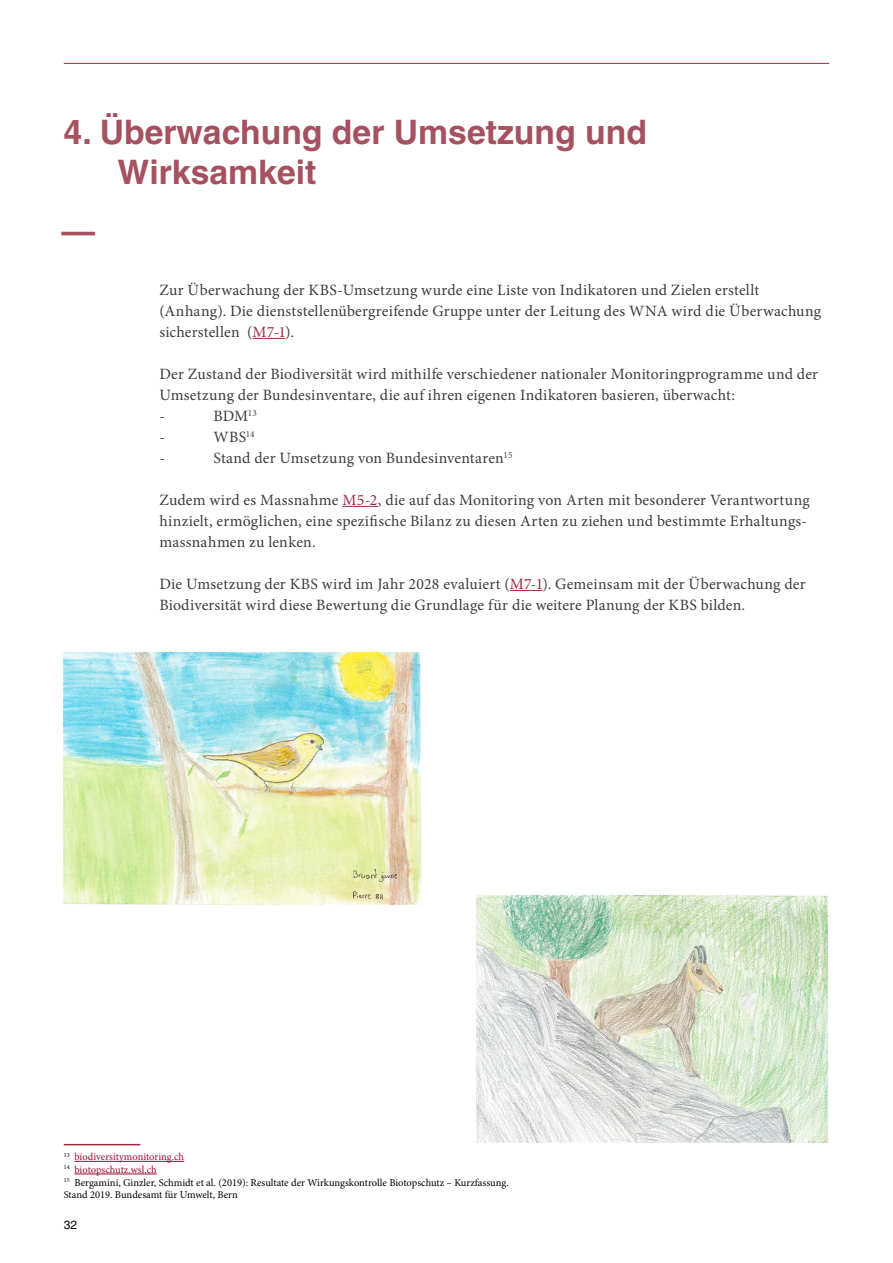
<style>
.page{position:relative;width:893px;height:1263px;background:#fff}
.page>*{position:absolute;margin:0;border:0;box-sizing:border-box;transform-origin:0 0}
.t1{font:700 33.75px/40.5px "Helvetica LT Pro";color:#a5515f}
.t2{font:15.75px/21px "Minion Pro";letter-spacing:.01em;color:#3c3c3b}
.t3{font:12px "Helvetica LT Pro";color:#000}
.t4{font:10.5px/12.6px "Minion Pro";color:#000}
.s1{color:#a02941}
.s2{color:#970d34}
</style>
<div class="page">
<hr style="left:64px;top:63px;width:765px;height:1px;background:#9e2943">
<hr style="left:64px;top:1144px;width:76px;height:1px;background:#9e2943">
<hr style="left:74px;top:1161px;width:110px;height:1px;background:#970d34">
<hr style="left:74px;top:1174px;width:83px;height:1px;background:#970d34">
<hr style="left:253px;top:338px;width:32px;height:1px;background:#a02941">
<hr style="left:342px;top:506px;width:36px;height:1px;background:#a02941">
<hr style="left:510px;top:590px;width:32px;height:1px;background:#a02941">
<img style="left:63px;top:652px;width:359px;height:253px">
<img style="left:476px;top:894px;width:352px;height:249px">
<h1 class="t1" style="left:118px;top:112px;width:531px;text-indent:-54px">4. Überwachung der Umsetzung und<br>Wirksamkeit</h1>
<h1 class="t1" style="left:61px;top:211px;width:35px">—</h1>
<p class="t2" style="left:159px;top:279px;width:663px">Zur Überwachung der KBS-Umsetzung wurde eine Liste von Indikatoren und Zielen erstellt (Anhang). Die dienststellenübergreifende Gruppe unter der Leitung des WNA wird die Überwachung sicherstellen (<span class="s1">M7-1</span>).</p>
<p class="t2" style="left:159px;top:363px;width:660px">Der Zustand der Biodiversität wird mithilfe verschiedener nationaler Monitoringprogramme und der<br>Umsetzung der Bundesinventare, die auf ihren eigenen Indikatoren basieren, überwacht:<br>-</p>
<p class="t2" style="left:213px;top:405px;width:45px">BDM<sup>13</sup></p>
<p class="t2" style="left:159px;top:426px;width:7px">-</p>
<p class="t2" style="left:213px;top:426px;width:42px">WBS<sup>14</sup></p>
<p class="t2" style="left:159px;top:447px;width:7px">-</p>
<p class="t2" style="left:213px;top:447px;width:300px">Stand der Umsetzung von Bundesinventaren<sup>15</sup></p>
<p class="t2" style="left:159px;top:489px;width:652px">Zudem wird es Massnahme <span class="s1">M5-2</span>, die auf das Monitoring von Arten mit besonderer Verantwortung hinzielt, ermöglichen, eine spezifische Bilanz zu diesen Arten zu ziehen und bestimmte Erhaltungs&shy;massnahmen zu lenken.</p>
<p class="t2" style="left:159px;top:573px;width:648px">Die Umsetzung der KBS wird im Jahr 2028 evaluiert (<span class="s1">M7-1</span>). Gemeinsam mit der Überwachung der<br>Biodiversität wird diese Bewertung die Grundlage für die weitere Planung der KBS bilden.</p>
<p class="t4" style="left:64px;top:1151px;width:446px"><sup>13</sup> <span class="s2">biodiversitymonitoring.ch<br></span><sup>14</sup> <span class="s2">biotopschutz.wsl.ch<br></span><sup>15</sup> Bergamini, Ginzler, Schmidt et al. (2019): Resultate der Wirkungskontrolle Biotopschutz – Kurzfassung.<br>Stand 2019. Bundesamt für Umwelt, Bern</p>
<p class="t3" style="left:64px;top:1218px;width:15px">32</p>
</div>
